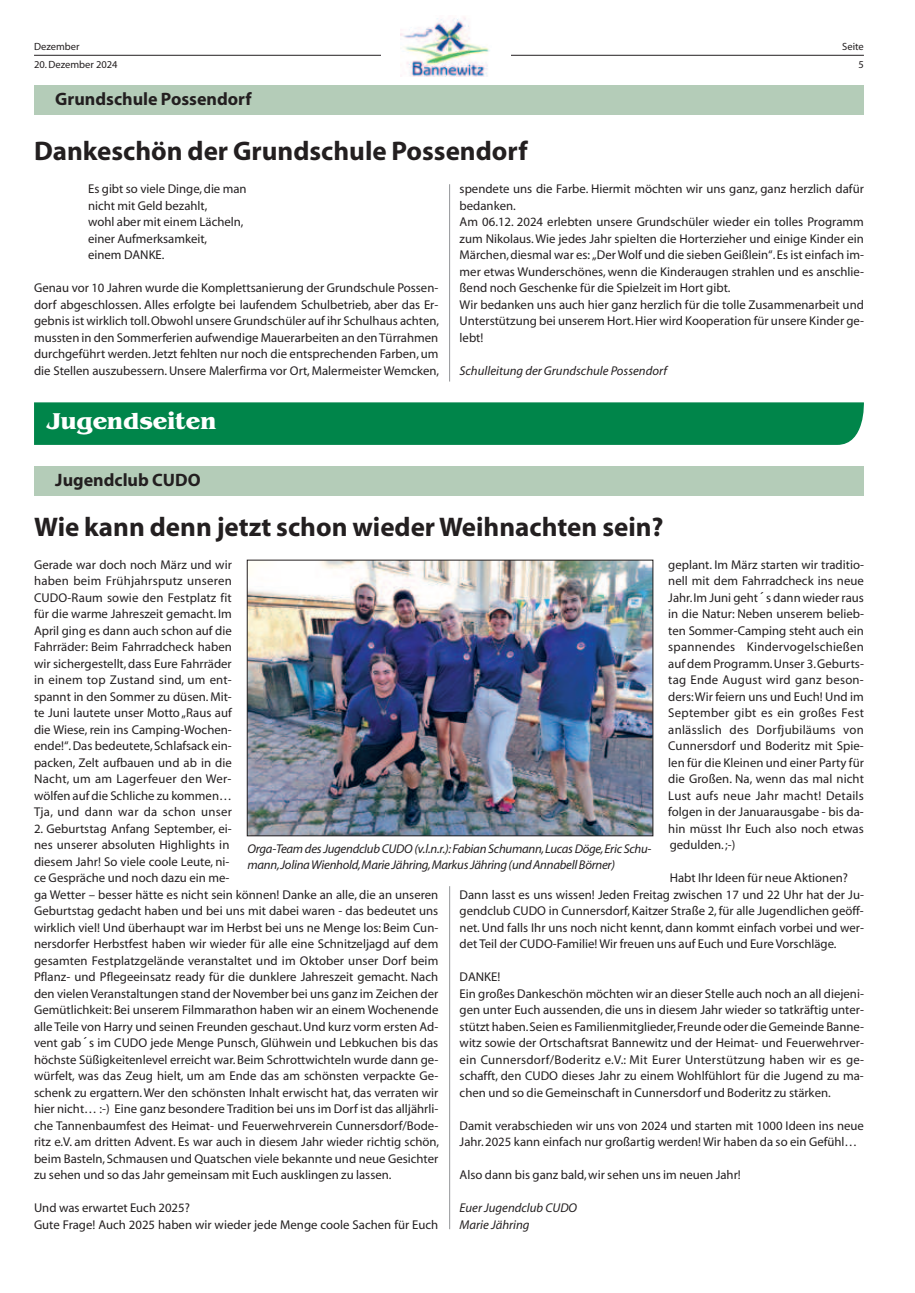
<style>
.page{position:relative;width:915px;height:1293px;background:#fff}
.page>*{position:absolute;margin:0;border:0;box-sizing:border-box;transform-origin:0 0}
.t1{font:700 27px "Myriad";color:#231f20}
.t2{font:700 24px "Benguiat";color:#fff}
.t3{font:700 18px "Myriad";color:#231f20}
.t4{font:12.75px/16.5px "Myriad";color:#231f20}
.t5{font:italic 12.75px/16.5px "Myriad";letter-spacing:-.02em;color:#231f20}
.t6{font:italic 12.75px/16.5px "Myriad";color:#231f20}
.t7{font:10.5px/18px "Myriad";color:#231f20;text-align:right}
.s1{font-family:"Lucida Grande";font-size:6.3px}
</style>
<div class="page">
<hr style="left:34px;top:55px;width:829px;height:1px;background:#231f20">
<div style="left:382px;top:0;width:128px;height:77px;background:#fff"></div>
<img style="left:400px;top:17px;width:90px;height:60px">
<div style="left:34px;top:85px;width:829px;height:30px;background:#b4ccb8"></div>
<hr style="left:449px;top:184px;width:1px;height:197px;background:#939598">
<div style="left:34px;top:402px;width:830px;height:43px;background:#00854a"></div>
<div style="left:34px;top:466px;width:829px;height:30px;background:#b4ccb8"></div>
<img style="left:249px;top:562px;width:402px;height:272px">
<div style="left:247px;top:560px;width:406px;height:276px;border:1px solid #231f20"></div>
<hr style="left:449px;top:886px;width:1px;height:343px;background:#939598">
<p class="t7" style="left:34px;top:38px;width:47px">Dezember</p>
<p class="t7" style="left:34px;top:56px;width:85px">20. Dezember 2024</p>
<p class="t7" style="left:842px;top:38px;width:23px">Seite<br>5</p>
<h3 class="t3" style="left:55px;top:89px;width:198px">Grundschule Possendorf</h3>
<h1 class="t1" style="left:34px;top:137px;width:495px">Dankeschön der Grundschule Possendorf</h1>
<p class="t4" style="left:88px;top:181px;width:160px">Es gibt so viele Dinge, die man nicht mit Geld bezahlt,<br>wohl aber mit einem Lächeln, einer Aufmerksamkeit,<br>einem DANKE.</p>
<p class="t4" style="left:34px;top:280px;width:406px;text-align:justify">Genau vor 10 Jahren wurde die Komplettsanierung der Grundschule Possen&shy;dorf abgeschlossen. Alles erfolgte bei laufendem Schulbetrieb, aber das Er&shy;gebnis ist wirklich toll. Obwohl unsere Grundschüler auf ihr Schulhaus achten, mussten in den Sommerferien aufwendige Mauerarbeiten an den Türrahmen durchgeführt werden. Jetzt fehlten nur noch die entsprechenden Farben, um die Stellen auszubessern. Unsere Malerfirma vor Ort, Malermeister Wemcken,</p>
<p class="t4" style="left:459px;top:181px;width:405px">spendete uns die Farbe. Hiermit möchten wir uns ganz, ganz herzlich dafür bedanken.<br>Am 06.12. 2024 erlebten unsere Grundschüler wieder ein tolles Programm zum Nikolaus. Wie jedes Jahr spielten die Horterzieher und einige Kinder ein Märchen, diesmal war es: „Der Wolf und die sieben Geißlein“. Es ist einfach im&shy;mer etwas Wunderschönes, wenn die Kinderaugen strahlen und es anschlie&shy;ßend noch Geschenke für die Spielzeit im Hort gibt.<br>Wir bedanken uns auch hier ganz herzlich für die tolle Zusammenarbeit und Unterstützung bei unserem Hort. Hier wird Kooperation für unsere Kinder ge&shy;lebt!</p>
<p class="t6" style="left:459px;top:363px;width:209px">Schulleitung der Grundschule Possendorf</p>
<h2 class="t2" style="left:47px;top:411px;width:171px">Jugendseiten</h2>
<h3 class="t3" style="left:55px;top:470px;width:147px">Jugendclub CUDO</h3>
<h1 class="t1" style="left:34px;top:513px;width:630px">Wie kann denn jetzt schon wieder Weihnachten sein?</h1>
<p class="t4" style="left:668px;top:556px;width:197px;text-align:justify">geplant. Im März starten wir traditio&shy;nell mit dem Fahrradcheck ins neue Jahr. Im Juni geht<span class="s1">´</span>s dann wieder raus in die Natur: Neben unserem belieb&shy;ten Sommer-Camping steht auch ein spannendes Kindervogelschießen auf dem Programm. Unser 3. Geburts&shy;tag Ende August wird ganz beson&shy;ders: Wir feiern uns und Euch! Und im September gibt es ein großes Fest anlässlich des Dorfjubiläums von Cunnersdorf und Boderitz mit Spie&shy;len für die Kleinen und einer Party für die Großen. Na, wenn das mal nicht Lust aufs neue Jahr macht! Details folgen in der Januarausgabe - bis da&shy;hin müsst Ihr Euch also noch etwas gedulden. ;-)</p>
<p class="t4" style="left:459px;top:870px;width:406px;text-indent:210px">Habt Ihr Ideen für neue Aktionen?<br>Dann lasst es uns wissen! Jeden Freitag zwischen 17 und 22 Uhr hat der Ju&shy;gendclub CUDO in Cunnersdorf, Kaitzer Straße 2, für alle Jugendlichen geöff&shy;net. Und falls Ihr uns noch nicht kennt, dann kommt einfach vorbei und wer&shy;det Teil der CUDO-Familie! Wir freuen uns auf Euch und Eure Vorschläge.</p>
<p class="t4" style="left:459px;top:969px;width:406px">DANKE!<br>Ein großes Dankeschön möchten wir an dieser Stelle auch noch an all diejeni&shy;gen unter Euch aussenden, die uns in diesem Jahr wieder so tatkräftig unter&shy;stützt haben. Seien es Familienmitglieder, Freunde oder die Gemeinde Banne&shy;witz sowie der Ortschaftsrat Bannewitz und der Heimat- und Feuerwehrver&shy;ein Cunnersdorf/Boderitz e.V.: Mit Eurer Unterstützung haben wir es ge&shy;schafft, den CUDO dieses Jahr zu einem Wohlfühlort für die Jugend zu ma&shy;chen und so die Gemeinschaft in Cunnersdorf und Boderitz zu stärken.</p>
<p class="t4" style="left:459px;top:1117px;width:405px">Damit verabschieden wir uns von 2024 und starten mit 1000 Ideen ins neue<br>Jahr. 2025 kann einfach nur großartig werden! Wir haben da so ein Gefühl…</p>
<p class="t4" style="left:459px;top:1167px;width:282px">Also dann bis ganz bald, wir sehen uns im neuen Jahr!</p>
<p class="t6" style="left:459px;top:1200px;width:119px">Euer Jugendclub CUDO<br>Marie Jähring</p>
<p class="t4" style="left:34px;top:557px;width:199px;text-align:justify">Gerade war doch noch März und wir haben beim Frühjahrsputz unseren CUDO-Raum sowie den Festplatz fit für die warme Jahreszeit gemacht. Im April ging es dann auch schon auf die Fahrräder: Beim Fahrradcheck haben wir sichergestellt, dass Eure Fahrräder in einem top Zustand sind, um ent&shy;spannt in den Sommer zu düsen. Mit&shy;te Juni lautete unser Motto „Raus auf die Wiese, rein ins Camping-Wochen&shy;ende!“. Das bedeutete, Schlafsack ein&shy;packen, Zelt aufbauen und ab in die Nacht, um am Lagerfeuer den Wer&shy;wölfen auf die Schliche zu kommen… Tja, und dann war da schon unser</p>
<p class="t4" style="left:34px;top:821px;width:406px">2. Geburtstag Anfang September, ei-<br>nes unserer absoluten Highlights in<br>diesem Jahr! So viele coole Leute, ni-<br>ce Gespräche und noch dazu ein me-<br>ga Wetter – besser hätte es nicht sein können! Danke an alle, die an unseren Geburtstag gedacht haben und bei uns mit dabei waren - das bedeutet uns wirklich viel! Und überhaupt war im Herbst bei uns ne Menge los: Beim Cun&shy;nersdorfer Herbstfest haben wir wieder für alle eine Schnitzeljagd auf dem gesamten Festplatzgelände veranstaltet und im Oktober unser Dorf beim Pflanz- und Pflegeeinsatz ready für die dunklere Jahreszeit gemacht. Nach den vielen Veranstaltungen stand der November bei uns ganz im Zeichen der Gemütlichkeit: Bei unserem Filmmarathon haben wir an einem Wochenende alle Teile von Harry und seinen Freunden geschaut. Und kurz vorm ersten Ad&shy;vent gab<span class="s1">´</span>s im CUDO jede Menge Punsch, Glühwein und Lebkuchen bis das höchste Süßigkeitenlevel erreicht war. Beim Schrottwichteln wurde dann ge&shy;würfelt, was das Zeug hielt, um am Ende das am schönsten verpackte Ge&shy;schenk zu ergattern. Wer den schönsten Inhalt erwischt hat, das verraten wir hier nicht… :-) Eine ganz besondere Tradition bei uns im Dorf ist das alljährli&shy;che Tannenbaumfest des Heimat- und Feuerwehrverein Cunnersdorf/Bode&shy;ritz e.V. am dritten Advent. Es war auch in diesem Jahr wieder richtig schön, beim Basteln, Schmausen und Quatschen viele bekannte und neue Gesichter zu sehen und so das Jahr gemeinsam mit Euch ausklingen zu lassen.</p>
<p class="t4" style="left:34px;top:1200px;width:405px">Und was erwartet Euch 2025?<br>Gute Frage! Auch 2025 haben wir wieder jede Menge coole Sachen für Euch</p>
<p class="t5" style="left:247px;top:840px;width:405px">Orga-Team des Jugendclub CUDO (v.l.n.r.): Fabian Schumann, Lucas Döge, Eric Schu&shy;mann, Jolina Wienhold, Marie Jähring, Markus Jähring (und Annabell Börner)</p>
</div>
